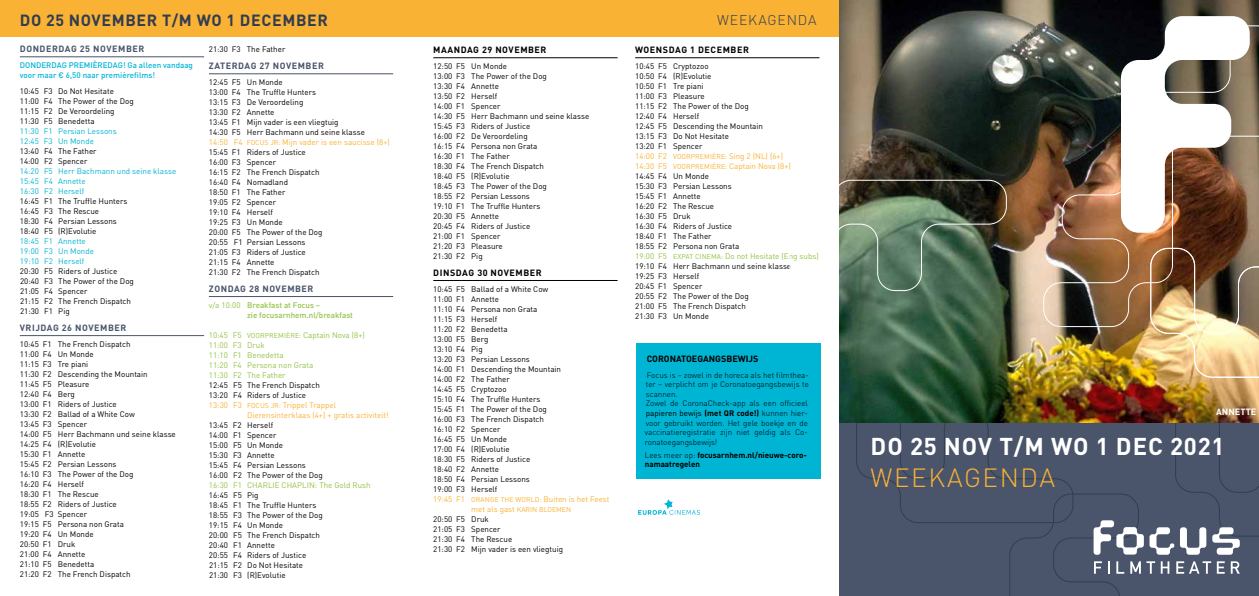
<style>
.page{position:relative;width:1259px;height:596px;background:#fff}
.page>*{position:absolute;margin:0;border:0;box-sizing:border-box;transform-origin:0 0}
.t1{font:300 26px "DINOT";letter-spacing:.06em;color:#f9b234}
.t2{font:700 24px "DINOT";letter-spacing:.03em;color:#fff}
.t3{font:700 16px "DINOT";letter-spacing:.04em;color:#313d50}
.t4{font:300 14px "DINOT";letter-spacing:.06em;color:#313d50}
.t5{font:700 9px "DINOT";letter-spacing:.06em;color:#4a556b}
.t6{font:700 9px "DINOT";letter-spacing:.06em;color:#000}
.t7{font:700 9px "DINOT";color:#000}
.t8{font:700 9px "DINOT";letter-spacing:.01em;color:#fff}
.t9{font:8px/10px "DINOT";color:#000}
.t10{font:300 8px/9.6px "DINOT";color:#000}
.t11{font:8px/10px "DINOT";color:#00b4d4}
.t12{font:8px/10px "DINOT";color:#94c245}
.t13{font:8px "DINOT";color:#f9b234}
.t14{font:500 8px/10px "DINOT";color:#00b4d6}
.t15{font:500 8px/10px "DINOT";color:#94c245}
.t16{font:700 8px/9.6px "DINOT";color:#000}
.t17{font:7px "DINOT";color:#f9b234}
.s1{color:#f9b234}
.s2{font-size:7px;color:#f9b234}
.s3{font-weight:400}
.s4{font-size:7px}
.s5{font-size:8px}
.s6{color:#94c245}
.s7{font-size:7px;color:#94c245}
.s8{font-weight:700}
.s9{font-weight:300}
</style>
<div class="page">
<div style="left:0;top:0;width:839px;height:37px;background:#f9b234"></div>
<div style="left:839px;top:278px;width:420px;height:317px;background:#4a556b"></div>
<svg style="left:856px;top:422px;width:403px;height:173px"></svg>
<img style="left:839px;top:0;width:420px;height:422px">
<hr style="left:20px;top:56px;width:184px;height:1px;background:#4a556b">
<hr style="left:20px;top:335px;width:184px;height:1px;background:#4a556b">
<hr style="left:209px;top:73px;width:184px;height:1px;background:#4a556b">
<hr style="left:209px;top:296px;width:184px;height:1px;background:#4a556b">
<hr style="left:433px;top:57px;width:184px;height:1px;background:#000">
<hr style="left:433px;top:280px;width:184px;height:1px;background:#000">
<hr style="left:635px;top:57px;width:184px;height:1px;background:#000">
<img style="left:638px;top:499px;width:62px;height:16px">
<div style="left:636px;top:343px;width:184px;height:135px;background:#00b4d4"></div>
<svg style="left:839px;top:180px;width:168px;height:129px;background:#526752"></svg>
<img style="left:1043px;top:7px;width:216px;height:370px">
<h3 class="t3" style="left:20px;top:10px;width:309px">DO 25 NOVEMBER T/M WO 1 DECEMBER</h3>
<p class="t5" style="left:20px;top:43px;width:126px">DONDERDAG 25 NOVEMBER</p>
<p class="t14" style="left:20px;top:60px;width:175px">DONDERDAG PREMIÈREDAG! Ga alleen vandaag voor maar € 6,50 naar premièrefilms!</p>
<p class="t9" style="left:20px;top:86px;width:115px">10:45 F3 Do Not Hesitate<br>11:00 F4 The Power of the Dog<br>11:15 F2 De Veroordeling<br>11:30 F5 Benedetta</p>
<p class="t11" style="left:20px;top:126px;width:98px">11:30 F1 Persian Lessons<br>12:45 F3 Un Monde</p>
<p class="t9" style="left:20px;top:146px;width:78px">13:40 F4 The Father<br>14:00 F2 Spencer</p>
<p class="t11" style="left:20px;top:166px;width:158px">14:20 F5 Herr Bachmann und seine klasse<br>15:45 F4 Annette<br>16:30 F2 Herself</p>
<p class="t9" style="left:20px;top:196px;width:109px">16:45 F1 The Truffle Hunters<br>16:45 F3 The Rescue<br>18:30 F4 Persian Lessons<br>18:40 F5 (R)Evolutie</p>
<p class="t11" style="left:20px;top:236px;width:76px">18:45 F1 Annette<br>19:00 F3 Un Monde<br>19:10 F2 Herself</p>
<p class="t9" style="left:20px;top:266px;width:115px">20:30 F5 Riders of Justice<br>20:40 F3 The Power of the Dog<br>21:05 F4 Spencer<br>21:15 F2 The French Dispatch<br>21:30 F1 Pig</p>
<p class="t5" style="left:20px;top:322px;width:108px">VRIJDAG 26 NOVEMBER</p>
<p class="t9" style="left:20px;top:338px;width:158px">10:45 F1 The French Dispatch<br>11:00 F4 Un Monde<br>11:15 F3 Tre piani<br>11:30 F2 Descending the Mountain<br>11:45 F5 Pleasure<br>12:40 F4 Berg<br>13:00 F1 Riders of Justice<br>13:30 F2 Ballad of a White Cow<br>13:45 F3 Spencer<br>14:00 F5 Herr Bachmann und seine klasse<br>14:25 F4 (R)Evolutie<br>15:30 F1 Annette<br>15:45 F2 Persian Lessons<br>16:10 F3 The Power of the Dog<br>16:20 F4 Herself<br>18:30 F1 The Rescue<br>18:55 F2 Riders of Justice<br>19:05 F3 Spencer<br>19:15 F5 Persona non Grata<br>19:20 F4 Un Monde<br>20:50 F1 Druk<br>21:00 F4 Annette<br>21:10 F5 Benedetta<br>21:20 F2 The French Dispatch</p>
<p class="t9" style="left:209px;top:44px;width:78px">21:30 F3 The Father</p>
<p class="t5" style="left:209px;top:60px;width:117px">ZATERDAG 27 NOVEMBER</p>
<p class="t9" style="left:209px;top:77px;width:182px">12:45 F5 Un Monde<br>13:00 F4 The Truffle Hunters<br>13:15 F3 De Veroordeling<br>13:30 F2 Annette<br>13:45 F1 Mijn vader is een vliegtuig<br>14:30 F5 Herr Bachmann und seine klasse<br><span class="s1">14:50 F4</span> <span class="s2">FOCUS JR:</span> <span class="s1">Mijn vader is een saucisse (8+)<br></span>15:45 F1 Riders of Justice<br>16:00 F3 Spencer<br>16:15 F2 The French Dispatch<br>16:40 F4 Nomadland<br>18:50 F1 The Father<br>19:05 F2 Spencer<br>19:10 F4 Herself<br>19:25 F3 Un Monde<br>20:00 F5 The Power of the Dog<br>20:55 F1 Persian Lessons<br>21:05 F3 Riders of Justice<br>21:15 F4 Annette<br>21:30 F2 The French Dispatch</p>
<p class="t5" style="left:209px;top:283px;width:106px">ZONDAG 28 NOVEMBER</p>
<p class="t15" style="left:247px;top:299px;width:107px;text-indent:-38px"><span class="s3">v/a 10:00</span> Breakfast at Focus –<br>zie focusarnhem.nl/breakfast</p>
<p class="t12" style="left:209px;top:329px;width:158px">10:45 F5 <span class="s4">VOORPREMIÈRE:</span> Captain Nova (8+)<br>11:00 F3 Druk<br>11:10 F1 Benedetta<br>11:20 F4 Persona non Grata<br>11:30 F2 The Father</p>
<p class="t9" style="left:209px;top:379px;width:113px">12:45 F5 The French Dispatch</p>
<p class="t9" style="left:209px;top:389px;width:99px">13:20 F4 Riders of Justice</p>
<p class="t13" style="left:209px;top:399px;width:129px">13:30 F3 <span class="s4">FOCUS JR:</span> Trippel Trappel</p>
<p class="t13" style="left:247px;top:409px;width:143px">Dierensinterklaas (4+) + gratis activiteit!</p>
<p class="t9" style="left:209px;top:419px;width:115px">13:45 F2 Herself<br>14:00 F1 Spencer<br>15:00 F5 Un Monde<br>15:30 F3 Annette<br>15:45 F4 Persian Lessons<br>16:00 F2 The Power of the Dog</p>
<p class="t12" style="left:209px;top:479px;width:163px">16:30 F1 CHARLIE CHAPLIN: The Gold Rush</p>
<p class="t9" style="left:209px;top:489px;width:115px">16:45 F5 Pig<br>18:45 F1 The Truffle Hunters<br>18:55 F3 The Power of the Dog<br>19:15 F4 Un Monde<br>20:00 F5 The French Dispatch<br>20:40 F1 Annette<br>20:55 F4 Riders of Justice<br>21:15 F2 Do Not Hesitate<br>21:30 F3 (R)Evolutie</p>
<p class="t6" style="left:433px;top:44px;width:115px">MAANDAG 29 NOVEMBER</p>
<p class="t9" style="left:433px;top:61px;width:158px">12:50 F5 Un Monde<br>13:00 F3 The Power of the Dog<br>13:30 F4 Annette<br>13:50 F2 Herself<br>14:00 F1 Spencer<br>14:30 F5 Herr Bachmann und seine klasse<br>15:45 F3 Riders of Justice<br>16:00 F2 De Veroordeling<br>16:15 F4 Persona non Grata<br>16:30 F1 The Father<br>18:30 F4 The French Dispatch<br>18:40 F5 (R)Evolutie<br>18:45 F3 The Power of the Dog<br>18:55 F2 Persian Lessons<br>19:10 F1 The Truffle Hunters<br>20:30 F5 Annette<br>20:45 F4 Riders of Justice<br>21:00 F1 Spencer<br>21:20 F3 Pleasure<br>21:30 F2 Pig</p>
<p class="t6" style="left:433px;top:267px;width:110px">DINSDAG 30 NOVEMBER</p>
<p class="t9" style="left:433px;top:283px;width:178px">10:45 F5 Ballad of a White Cow<br>11:00 F1 Annette<br>11:10 F4 Persona non Grata<br>11:15 F3 Herself<br>11:20 F2 Benedetta<br>13:00 F5 Berg<br>13:10 F4 Pig<br>13:20 F3 Persian Lessons<br>14:00 F1 Descending the Mountain<br>14:00 F2 The Father<br>14:45 F5 Cryptozoo<br>15:10 F4 The Truffle Hunters<br>15:45 F1 The Power of the Dog<br>16:00 F3 The French Dispatch<br>16:10 F2 Spencer<br>16:45 F5 Un Monde<br>17:00 F4 (R)Evolutie<br>18:30 F5 Riders of Justice<br>18:40 F2 Annette<br>18:50 F4 Persian Lessons<br>19:00 F3 Herself<br><span class="s1">19:45 F1</span> <span class="s2">ORANGE THE WORLD:</span> <span class="s1">Buiten is het Feest</span></p>
<p class="t17" style="left:471px;top:504px;width:101px"><span class="s5">met als gast</span> KARIN BLOEMEN</p>
<p class="t9" style="left:433px;top:513px;width:131px">20:50 F5 Druk<br>21:05 F3 Spencer<br>21:30 F4 The Rescue<br>21:30 F2 Mijn vader is een vliegtuig</p>
<h3 class="t4" style="left:717px;top:11px;width:101px">WEEKAGENDA</h3>
<p class="t6" style="left:635px;top:44px;width:115px">WOENSDAG 1 DECEMBER</p>
<p class="t9" style="left:635px;top:61px;width:185px">10:45 F5 Cryptozoo<br>10:50 F4 (R)Evolutie<br>10:50 F1 Tre piani<br>11:00 F3 Pleasure<br>11:15 F2 The Power of the Dog<br>12:40 F4 Herself<br>12:45 F5 Descending the Mountain<br>13:15 F3 Do Not Hesitate<br>13:20 F1 Spencer<br><span class="s1">14:00 F2</span> <span class="s2">VOORPREMIÈRE:</span> <span class="s1">Sing 2 (NL) (6+)<br>14:30 F5</span> <span class="s2">VOORPREMIÈRE:</span> <span class="s1">Captain Nova (8+)<br></span>14:45 F4 Un Monde<br>15:30 F3 Persian Lessons<br>15:45 F1 Annette<br>16:20 F2 The Rescue<br>16:30 F5 Druk<br>16:30 F4 Riders of Justice<br>18:40 F1 The Father<br>18:55 F2 Persona non Grata<br><span class="s6">19:00 F5</span> <span class="s7">EXPAT CINEMA:</span> <span class="s6">Do not Hesitate (Eng subs)<br></span>19:10 F4 Herr Bachmann und seine klasse<br>19:25 F3 Herself<br>20:45 F1 Spencer<br>20:55 F2 The Power of the Dog<br>21:00 F5 The French Dispatch<br>21:30 F3 Un Monde</p>
<p class="t7" style="left:647px;top:352px;width:113px">CORONATOEGANGSBEWIJS</p>
<p class="t10" style="left:645px;top:369px;width:166px">Focus is – zowel in de horeca als het filmthea&shy;ter – verplicht om je Coronatoegangsbewijs te scannen.<br>Zowel de CoronaCheck-app als een officieel <span class="s3">papieren bewijs</span> <span class="s8">(met QR code!)</span> kunnen hier&shy;voor gebruikt worden. Het gele boekje en de vaccinatieregistratie zijn niet geldig als Co&shy;ronatoegangsbewijs!</p>
<p class="t16" style="left:645px;top:449px;width:164px"><span class="s9">Lees meer op:</span> focusarnhem.nl/nieuwe-coro&shy;namaatregelen</p>
<p class="t8" style="left:1216px;top:405px;width:42px">ANNETTE</p>
<h2 class="t2" style="left:870px;top:430px;width:355px">DO 25 NOV T/M WO 1 DEC 2021</h2>
<h1 class="t1" style="left:870px;top:461px;width:186px">WEEKAGENDA</h1>
</div>
